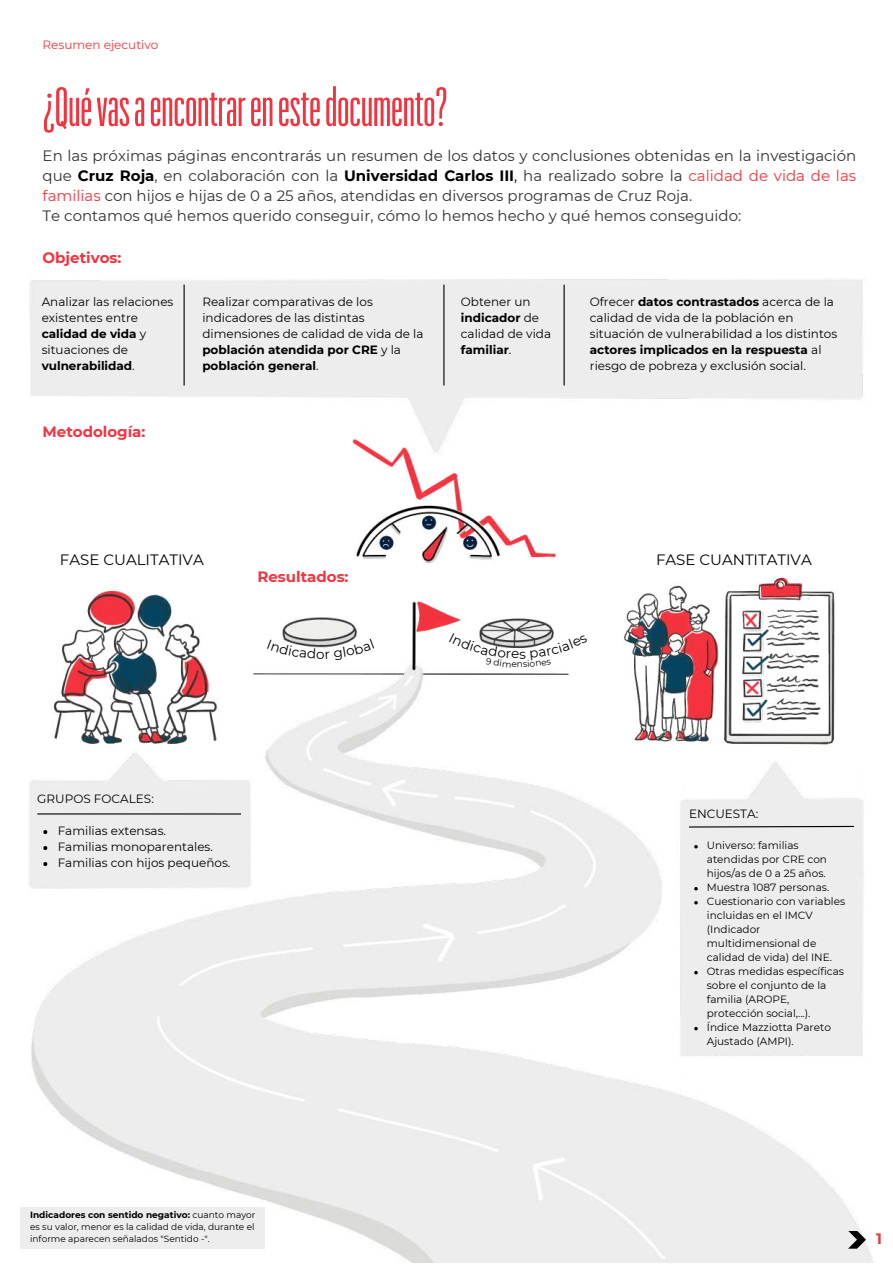
<style>
.page{position:relative;width:893px;height:1264px;background:#fff}
.page>*{position:absolute;margin:0;border:0;box-sizing:border-box;transform-origin:0 0}
.t1{font:54px "Graphik XXX Cond";color:#f5333f}
.t2{font:15px/20.2px "Montserrat";color:#323232}
.t3{font:700 15px "Montserrat";color:#f5333f}
.t4{font:15px "Montserrat";color:#000}
.t5{font:13.5px "Montserrat";color:#000}
.t6{font:12px/16px "Montserrat";color:#000}
.t7{font:12px "Montserrat";color:#f5333f}
.t8{font:10.5px/14px "Montserrat";color:#000}
.t9{font:9px/12px "Montserrat";color:#000;text-align:justify}
.s1{font-weight:700;color:#000}
.s2{color:#000}
.s3{color:#f5333f}
.s4{font-weight:700}
</style>
<div class="page">
<img style="left:20px;top:279px;width:853px;height:983px">
<hr style="left:183px;top:285px;width:2px;height:100px;background:#000">
<hr style="left:443px;top:285px;width:1px;height:100px;background:#000">
<hr style="left:563px;top:285px;width:1px;height:100px;background:#000">
<svg style="left:43px;top:830px;width:4px;height:4px"></svg>
<svg style="left:43px;top:846px;width:4px;height:4px"></svg>
<svg style="left:43px;top:862px;width:4px;height:4px"></svg>
<hr style="left:37px;top:813px;width:204px;height:1px;background:#000">
<svg style="left:694px;top:970px;width:3px;height:4px"></svg>
<svg style="left:694px;top:1026px;width:3px;height:4px"></svg>
<svg style="left:687px;top:825px;width:168px;height:3px"></svg>
<svg style="left:848px;top:1230px;width:17px;height:18px"></svg>
<div style="left:20px;top:1206px;width:244px;height:42px;background:#ededed"></div>
<svg style="left:267px;top:639px;width:48px;height:19px"></svg>
<svg style="left:326px;top:639px;width:48px;height:21px"></svg>
<svg style="left:449px;top:633px;width:138px;height:34px"></svg>
<p class="t7" style="left:43px;top:37px;width:117px">Resumen ejecutivo</p>
<h1 class="t1" style="left:43px;top:82px;width:406px">¿Quévasaencontrarenestedocumento?</h1>
<p class="t2" style="left:43px;top:145px;width:815px">En las próximas páginas encontrarás un resumen de los datos y conclusiones obtenidas en la investigación que <span class="s1">Cruz Roja</span>, en colaboración con la <span class="s1">Universidad Carlos III</span><span class="s2">,</span> ha realizado sobre la <span class="s3">calidad de vida de las familias</span> con hijos e hijas de 0 a 25 años, atendidas en diversos programas de Cruz Roja.<br>Te contamos qué hemos querido conseguir, cómo lo hemos hecho y qué hemos conseguido:</p>
<p class="t3" style="left:43px;top:249px;width:80px">Objetivos:</p>
<p class="t6" style="left:42px;top:294px;width:133px">Analizar las relaciones existentes entre <span class="s4">calidad de vida</span> y situaciones de <span class="s4">vulnerabilidad</span>.</p>
<p class="t6" style="left:589px;top:294px;width:249px">Ofrecer <span class="s4">datos contrastados</span> acerca de la calidad de vida de la población en situación de vulnerabilidad a los distintos <span class="s4">actores implicados en la respuesta</span> al riesgo de pobreza y exclusión social.</p>
<p class="t6" style="left:202px;top:294px;width:223px">Realizar comparativas de los indicadores de las distintas dimensiones de calidad de vida de la <span class="s4">población atendida por CRE</span> y la <span class="s4">población general</span>.</p>
<p class="t6" style="left:461px;top:294px;width:92px">Obtener un <span class="s4">indicador</span> de calidad de vida <span class="s4">familiar</span>.</p>
<p class="t3" style="left:43px;top:423px;width:104px">Metodología:</p>
<p class="t4" style="left:60px;top:550px;width:145px">FASE CUALITATIVA</p>
<p class="t4" style="left:656px;top:550px;width:157px">FASE CUANTITATIVA</p>
<p class="t3" style="left:257px;top:567px;width:93px">Resultados:</p>
<p class="t6" style="left:37px;top:790px;width:118px">GRUPOS FOCALES:</p>
<p class="t6" style="left:58px;top:822px;width:174px">Familias extensas.<br>Familias monoparentales.<br>Familias con hijos pequeños.</p>
<p class="t5" style="left:316px;top:645px;width:10px">o</p>
<p class="t6" style="left:689px;top:805px;width:71px">ENCUESTA:</p>
<p class="t8" style="left:706px;top:838px;width:140px">Universo: familias atendidas por CRE con hijos/as de 0 a 25 años.<br>Muestra 1087 personas.<br>Cuestionario con variables incluidas en el IMCV (Indicador multidimensional de calidad de vida) del INE.<br>Otras medidas específicas sobre el conjunto de la familia (AROPE, protección social,...).<br>Índice Mazziotta Pareto<br>Ajustado (AMPI).</p>
<p class="t9" style="left:30px;top:1208px;width:227px"><span class="s4">Indicadores con sentido negativo:</span> cuanto mayor es su valor, menor es la calidad de vida, durante el informe aparecen señalados "Sentido -".</p>
<p class="t3" style="left:876px;top:1229px;width:7px">1</p>
</div>
